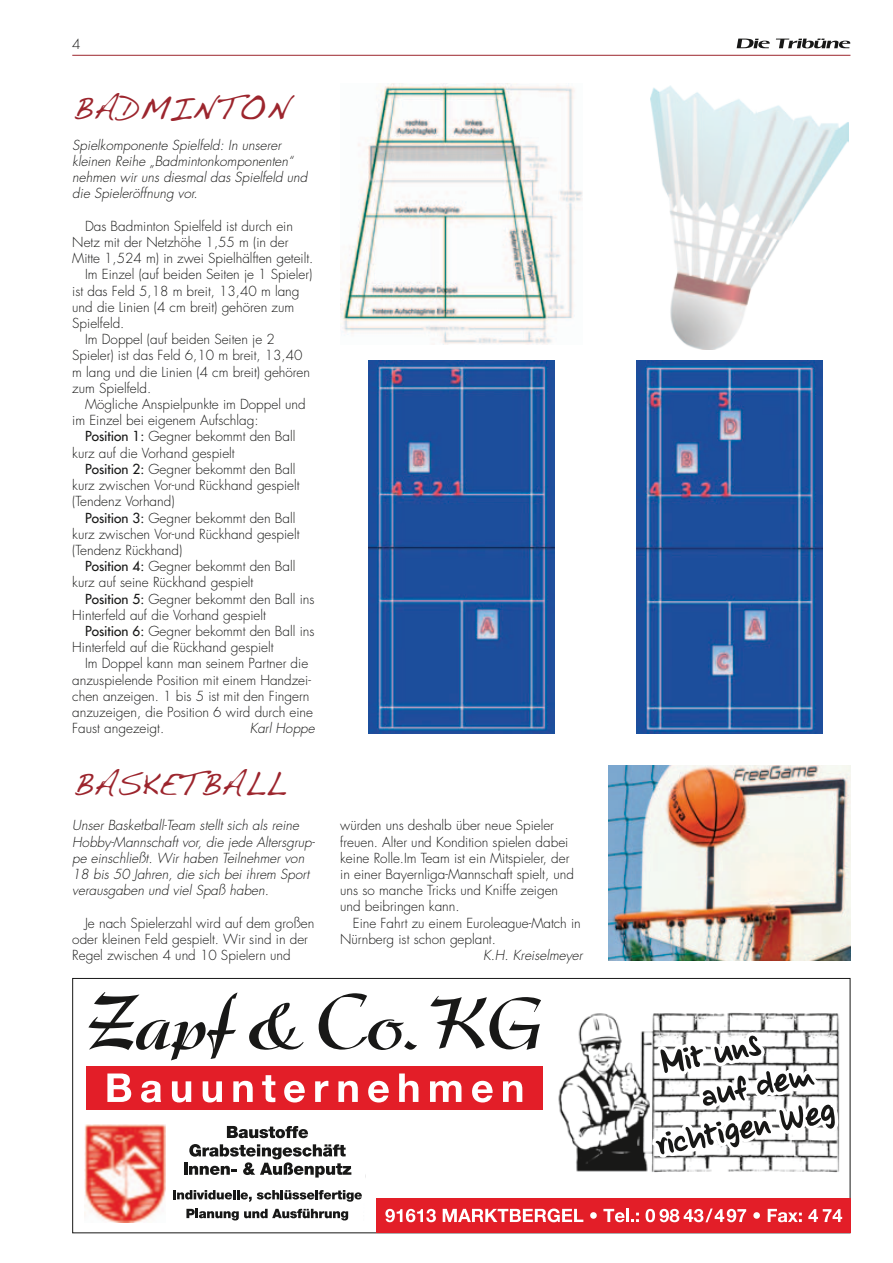
<style>
.page{position:relative;width:893px;height:1263px;background:#fff}
.page>*{position:absolute;margin:0;border:0;box-sizing:border-box;transform-origin:0 0}
.t1{font:33px "Handwriting Dakota";color:#9c252d}
.t2{font:300 13.5px/16.2px "Futura";color:#181817}
.t3{font:italic 300 13.5px/16.2px "Futura";color:#181817}
.s1{font-weight:400}
</style>
<div class="page">
<hr style="left:72px;top:55px;width:778px;height:1px;background:#9c252d">
<svg style="left:737px;top:39px;width:113px;height:9px"></svg>
<svg style="left:84px;top:1124px;width:282px;height:99px"></svg>
<svg style="left:377px;top:1198px;width:473px;height:35px;background:#e73f47"></svg>
<svg style="left:558px;top:1012px;width:282px;height:161px"></svg>
<svg style="left:86px;top:992px;width:457px;height:118px"></svg>
<img style="left:340px;top:84px;width:243px;height:260px">
<img style="left:650px;top:85px;width:199px;height:265px">
<img style="left:368px;top:360px;width:187px;height:373px">
<img style="left:636px;top:360px;width:186px;height:373px">
<img style="left:608px;top:765px;width:242px;height:196px">
<p class="t2" style="left:72px;top:36px;width:10px">4</p>
<h1 class="t1" style="left:72px;top:88px;width:219px">BAD MINTON</h1>
<p class="t3" style="left:72px;top:137px;width:237px">Spielkomponente Spielfeld: In unserer kleinen Reihe „Badmintonkomponenten“ nehmen wir uns diesmal das Spielfeld und die Spieleröffnung vor.</p>
<p class="t2" style="left:85px;top:218px;width:209px">Das Badminton Spielfeld ist durch ein</p>
<p class="t2" style="left:72px;top:234px;width:218px">Netz mit der Netzhöhe 1,55 m (in der</p>
<p class="t2" style="left:72px;top:250px;width:243px">Mitte 1,524 m) in zwei Spielhälften geteilt.</p>
<p class="t2" style="left:85px;top:267px;width:229px">Im Einzel (auf beiden Seiten je 1 Spieler)</p>
<p class="t2" style="left:72px;top:283px;width:229px">ist das Feld 5,18 m breit, 13,40 m lang</p>
<p class="t2" style="left:72px;top:299px;width:223px">und die Linien (4 cm breit) gehören zum</p>
<p class="t2" style="left:72px;top:315px;width:54px">Spielfeld.</p>
<p class="t2" style="left:85px;top:331px;width:191px">Im Doppel (auf beiden Seiten je 2</p>
<p class="t2" style="left:72px;top:348px;width:232px">Spieler) ist das Feld 6,10 m breit, 13,40</p>
<p class="t2" style="left:72px;top:364px;width:239px">m lang und die Linien (4 cm breit) gehören</p>
<p class="t2" style="left:72px;top:380px;width:81px">zum Spielfeld.</p>
<p class="t2" style="left:85px;top:396px;width:222px">Mögliche Anspielpunkte im Doppel und</p>
<p class="t2" style="left:72px;top:412px;width:188px">im Einzel bei eigenem Aufschlag:</p>
<p class="t2" style="left:85px;top:429px;width:212px"><span class="s1">Position 1:</span> Gegner bekommt den Ball</p>
<p class="t2" style="left:72px;top:445px;width:164px">kurz auf die Vorhand gespielt</p>
<p class="t2" style="left:85px;top:461px;width:212px"><span class="s1">Position 2:</span> Gegner bekommt den Ball</p>
<p class="t2" style="left:72px;top:477px;width:229px">kurz zwischen Vor-und Rückhand gespielt</p>
<p class="t2" style="left:72px;top:493px;width:104px">(Tendenz Vorhand)</p>
<p class="t2" style="left:85px;top:510px;width:212px"><span class="s1">Position 3:</span> Gegner bekommt den Ball</p>
<p class="t2" style="left:72px;top:526px;width:229px">kurz zwischen Vor-und Rückhand gespielt</p>
<p class="t2" style="left:72px;top:542px;width:111px">(Tendenz Rückhand)</p>
<p class="t2" style="left:85px;top:558px;width:212px"><span class="s1">Position 4:</span> Gegner bekommt den Ball</p>
<p class="t2" style="left:72px;top:574px;width:183px">kurz auf seine Rückhand gespielt</p>
<p class="t2" style="left:85px;top:591px;width:231px"><span class="s1">Position 5:</span> Gegner bekommt den Ball ins</p>
<p class="t2" style="left:72px;top:607px;width:195px">Hinterfeld auf die Vorhand gespielt</p>
<p class="t2" style="left:85px;top:623px;width:231px"><span class="s1">Position 6:</span> Gegner bekommt den Ball ins</p>
<p class="t2" style="left:72px;top:639px;width:203px">Hinterfeld auf die Rückhand gespielt</p>
<p class="t2" style="left:85px;top:655px;width:225px">Im Doppel kann man seinem Partner die</p>
<p class="t2" style="left:72px;top:672px;width:240px">anzuspielende Position mit einem Handzei-</p>
<p class="t2" style="left:72px;top:688px;width:239px">chen anzeigen. 1 bis 5 ist mit den Fingern</p>
<p class="t2" style="left:72px;top:704px;width:242px">anzuzeigen, die Position 6 wird durch eine</p>
<p class="t2" style="left:72px;top:720px;width:93px">Faust angezeigt.</p>
<p class="t3" style="left:250px;top:720px;width:66px">Karl Hoppe</p>
<h1 class="t1" style="left:72px;top:764px;width:215px">BASKETBALL</h1>
<p class="t3" style="left:72px;top:817px;width:244px">Unser Basketball-Team stellt sich als reine Hobby-Mannschaft vor, die jede Altersgrup&shy;pe einschließt. Wir haben Teilnehmer von 18 bis 50 Jahren, die sich bei ihrem Sport verausgaben und viel Spaß haben.</p>
<p class="t2" style="left:72px;top:915px;width:244px;text-indent:13px">Je nach Spielerzahl wird auf dem großen oder kleinen Feld gespielt. Wir sind in der<br>Regel zwischen 4 und 10 Spielern und</p>
<p class="t2" style="left:340px;top:817px;width:235px">würden uns deshalb über neue Spieler freuen. Alter und Kondition spielen dabei keine Rolle.Im Team ist ein Mitspieler, der in einer Bayernliga-Mannschaft spielt, und uns so manche Tricks und Kniffe zeigen und beibringen kann.</p>
<p class="t2" style="left:340px;top:915px;width:242px;text-indent:13px">Eine Fahrt zu einem Euroleague-Match in<br>Nürnberg ist schon geplant.</p>
<p class="t3" style="left:483px;top:947px;width:101px">K.H. Kreiselmeyer</p>
</div>
